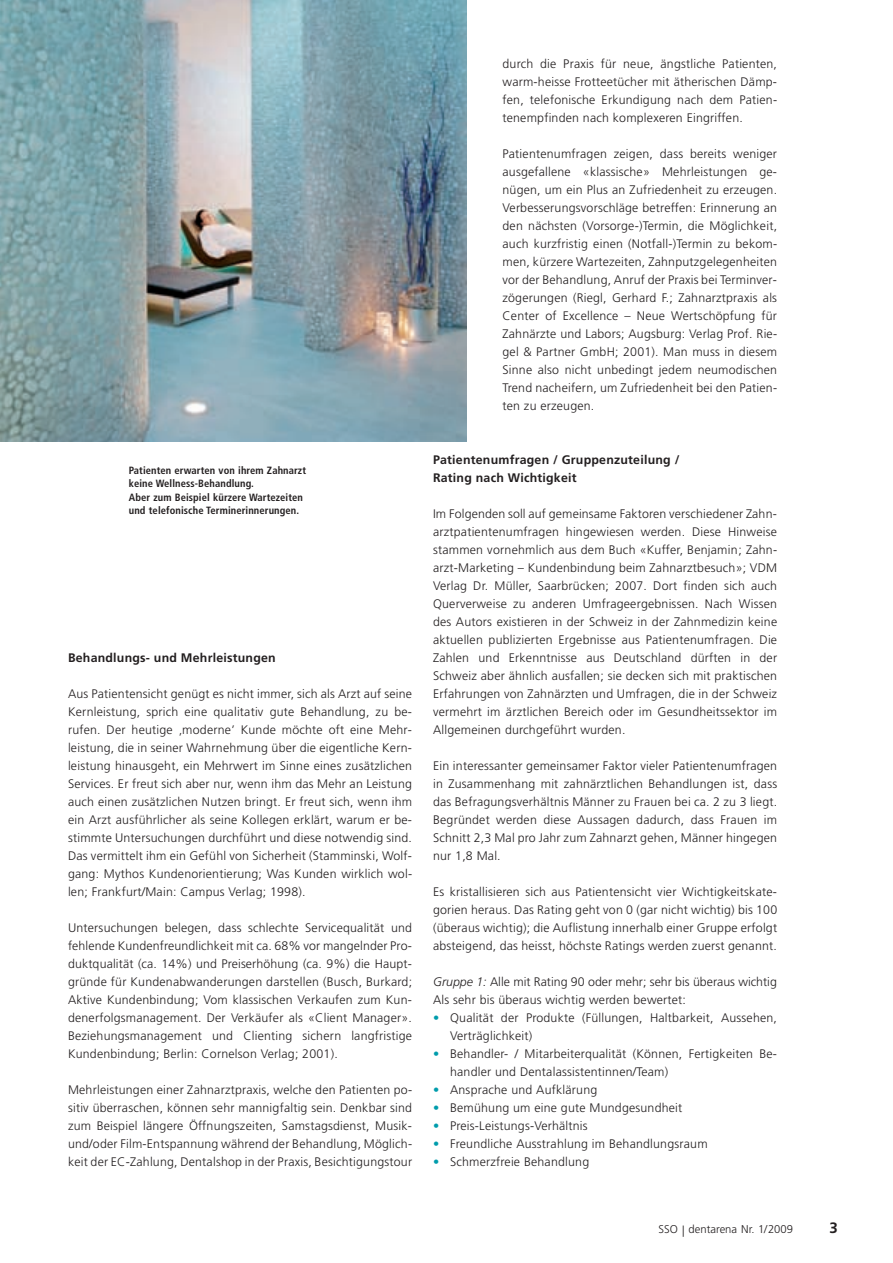
<style>
.page{position:relative;width:893px;height:1263px;background:#fff}
.page>*{position:absolute;margin:0;border:0;box-sizing:border-box;transform-origin:0 0}
.t1{font:700 15px "Frutiger LT";color:#231f20}
.t2{font:300 12.3px/18px "Frutiger LT";letter-spacing:.015em;color:#231f20;text-align:justify}
.t3{font:700 12.3px/18px "Frutiger LT";letter-spacing:.015em;color:#231f20}
.t4{font:300 11.25px "Frutiger LT";color:#231f20}
.t5{font:700 condensed 10.5px/13.5px "Frutiger LT";letter-spacing:.01em;color:#231f20}
.s1{font-style:italic}
.s2{color:#009cac}
</style>
<div class="page">
<img style="left:0;top:0;width:466px;height:441px">
<p class="t5" style="left:129px;top:464px;width:179px">Patienten erwarten von ihrem Zahnarzt keine Wellness-Behandlung.<br>Aber zum Beispiel kürzere Wartezeiten und telefonische Terminerinnerungen.</p>
<p class="t3" style="left:68px;top:650px;width:209px">Behandlungs- und Mehrleistungen</p>
<p class="t2" style="left:68px;top:686px;width:346px">Aus Patientensicht genügt es nicht immer, sich als Arzt auf seine Kernleistung, sprich eine qualitativ gute Behandlung, zu be&shy;rufen. Der heutige ‚moderne’ Kunde möchte oft eine Mehr&shy;leistung, die in seiner Wahrnehmung über die eigentliche Kern&shy;leistung hinausgeht, ein Mehrwert im Sinne eines zusätzlichen Services. Er freut sich aber nur, wenn ihm das Mehr an Leistung auch einen zusätzlichen Nutzen bringt. Er freut sich, wenn ihm ein Arzt ausführlicher als seine Kollegen erklärt, warum er be&shy;stimmte Untersuchungen durchführt und diese notwendig sind.<br>Das vermittelt ihm ein Gefühl von Sicherheit (Stamminski, Wolf&shy;gang: Mythos Kundenorientierung; Was Kunden wirklich wol&shy;len; Frankfurt/Main: Campus Verlag; 1998).</p>
<p class="t2" style="left:68px;top:920px;width:346px">Untersuchungen belegen, dass schlechte Servicequalität und fehlende Kundenfreundlichkeit mit ca. 68% vor mangelnder Pro&shy;duktqualität (ca. 14%) und Preiserhöhung (ca. 9%) die Haupt&shy;gründe für Kundenabwanderungen darstellen (Busch, Burkard; Aktive Kundenbindung; Vom klassischen Verkaufen zum Kun&shy;denerfolgsmanagement. Der Verkäufer als «Client Manager».<br>Beziehungsmanagement und Clienting sichern langfristige Kundenbindung; Berlin: Cornelson Verlag; 2001).</p>
<p class="t2" style="left:68px;top:1082px;width:346px">Mehrleistungen einer Zahnarztpraxis, welche den Patienten po&shy;sitiv überraschen, können sehr mannigfaltig sein. Denkbar sind zum Beispiel längere Öffnungszeiten, Samstagsdienst, Musik&shy;und/oder Film-Entspannung während der Behandlung, Möglich&shy;keit der EC-Zahlung, Dentalshop in der Praxis, Besichtigungstour</p>
<p class="t2" style="left:502px;top:56px;width:276px">durch die Praxis für neue, ängstliche Patienten, warm-heisse Frotteetücher mit ätherischen Dämp&shy;fen, telefonische Erkundigung nach dem Patien&shy;tenempfinden nach komplexeren Eingriffen.</p>
<p class="t2" style="left:502px;top:146px;width:276px">Patientenumfragen zeigen, dass bereits weniger ausgefallene «klassische» Mehrleistungen ge&shy;nügen, um ein Plus an Zufriedenheit zu erzeugen.<br>Verbesserungsvorschläge betreffen: Erinnerung an den nächsten (Vorsorge-)Termin, die Möglichkeit, auch kurzfristig einen (Notfall-)Termin zu bekom&shy;men, kürzere Wartezeiten, Zahnputzgelegenheiten vor der Behandlung, Anruf der Praxis bei Terminver&shy;zögerungen (Riegl, Gerhard F.; Zahnarztpraxis als Center of Excellence – Neue Wertschöpfung für Zahnärzte und Labors; Augsburg: Verlag Prof. Rie&shy;gel &amp; Partner GmbH; 2001). Man muss in diesem Sinne also nicht unbedingt jedem neumodischen Trend nacheifern, um Zufriedenheit bei den Patien&shy;ten zu erzeugen.</p>
<p class="t3" style="left:433px;top:452px;width:248px">Patientenumfragen / Gruppenzuteilung /<br>Rating nach Wichtigkeit</p>
<p class="t2" style="left:433px;top:506px;width:346px">Im Folgenden soll auf gemeinsame Faktoren verschiedener Zahn&shy;arztpatientenumfragen hingewiesen werden. Diese Hinweise stammen vornehmlich aus dem Buch «Kuffer, Benjamin; Zahn&shy;arzt-Marketing – Kundenbindung beim Zahnarztbesuch»; VDM Verlag Dr. Müller, Saarbrücken; 2007. Dort finden sich auch Querverweise zu anderen Umfrageergebnissen. Nach Wissen des Autors existieren in der Schweiz in der Zahnmedizin keine aktuellen publizierten Ergebnisse aus Patientenumfragen. Die Zahlen und Erkenntnisse aus Deutschland dürften in der Schweiz aber ähnlich ausfallen; sie decken sich mit praktischen Erfahrungen von Zahnärzten und Umfragen, die in der Schweiz vermehrt im ärztlichen Bereich oder im Gesundheitssektor im Allgemeinen durchgeführt wurden.</p>
<p class="t2" style="left:433px;top:758px;width:346px">Ein interessanter gemeinsamer Faktor vieler Patientenumfragen in Zusammenhang mit zahnärztlichen Behandlungen ist, dass das Befragungsverhältnis Männer zu Frauen bei ca. 2 zu 3 liegt.<br>Begründet werden diese Aussagen dadurch, dass Frauen im Schnitt 2,3 Mal pro Jahr zum Zahnarzt gehen, Männer hingegen nur 1,8 Mal.</p>
<p class="t2" style="left:433px;top:884px;width:346px">Es kristallisieren sich aus Patientensicht vier Wichtigkeitskate&shy;gorien heraus. Das Rating geht von 0 (gar nicht wichtig) bis 100 (überaus wichtig); die Auflistung innerhalb einer Gruppe erfolgt absteigend, das heisst, höchste Ratings werden zuerst genannt.</p>
<p class="t2" style="left:433px;top:974px;width:345px"><span class="s1">Gruppe 1:</span> Alle mit Rating 90 oder mehr; sehr bis überaus wichtig<br>Als sehr bis überaus wichtig werden bewertet:</p>
<p class="t2" style="left:450px;top:1010px;width:328px;text-indent:-17px"><span class="s2">•</span> Qualität der Produkte (Füllungen, Haltbarkeit, Aussehen,<br>Verträglichkeit)</p>
<p class="t2" style="left:450px;top:1046px;width:328px;text-indent:-17px"><span class="s2">•</span> Behandler- / Mitarbeiterqualität (Können, Fertigkeiten Be&shy;handler und Dentalassistentinnen/Team)</p>
<p class="t2" style="left:433px;top:1082px;width:166px"><span class="s2">•</span> Ansprache und Aufklärung</p>
<p class="t2" style="left:433px;top:1100px;width:251px"><span class="s2">•</span> Bemühung um eine gute Mundgesundheit</p>
<p class="t2" style="left:433px;top:1118px;width:156px"><span class="s2">•</span> Preis-Leistungs-Verhältnis</p>
<p class="t2" style="left:433px;top:1136px;width:276px"><span class="s2">•</span> Freundliche Ausstrahlung im Behandlungsraum</p>
<p class="t2" style="left:433px;top:1154px;width:158px"><span class="s2">•</span> Schmerzfreie Behandlung</p>
<p class="t4" style="left:659px;top:1225px;width:136px">SSO | dentarena Nr. 1/2009</p>
<p class="t1" style="left:829px;top:1222px;width:10px">3</p>
</div>
